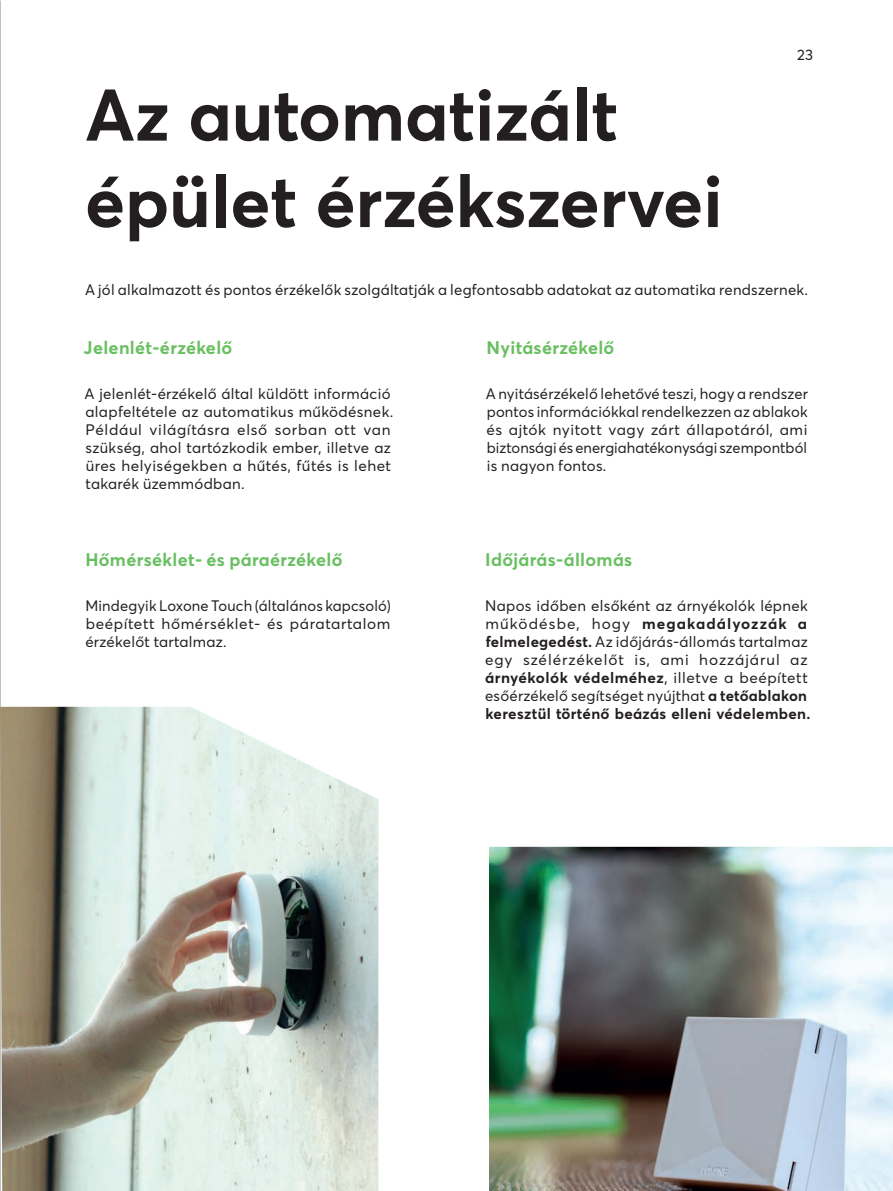
<style>
.page{position:relative;width:893px;height:1191px;background:#fff}
.page>*{position:absolute;margin:0;border:0;box-sizing:border-box;transform-origin:0 0}
.t1{font:700 72px/86.4px "Averta";color:#231f20}
.t2{font:700 18px "Averta";letter-spacing:.02em;color:#69bf61}
.t3{font:15px/18px "Averta";letter-spacing:.02em;color:#231f20}
.s1{font-weight:700}
</style>
<div class="page">
<img style="left:489px;top:846px;width:404px;height:345px">
<img style="left:0;top:707px;width:378px;height:484px">
<hr style="left:0;top:504px;width:1px;height:144px;background:#c0c0c0">
<p class="t1" style="left:85px;top:69px;width:639px">Az automatizált épület érzékszervei</p>
<p class="t3" style="left:797px;top:45px;width:17px">23</p>
<p class="t3" style="left:85px;top:280px;width:724px">A jól alkalmazott és pontos érzékelők szolgáltatják a legfontosabb adatokat az automatika rendszernek.</p>
<p class="t2" style="left:84px;top:334px;width:150px">Jelenlét-érzékelő</p>
<p class="t3" style="left:85px;top:384px;width:310px">A jelenlét-érzékelő által küldött információ alapfeltétele az automatikus működésnek.<br>Például világításra első sorban ott van szükség, ahol tartózkodik ember, illetve az üres helyiségekben a hűtés, fűtés is lehet takarék üzemmódban.</p>
<p class="t2" style="left:85px;top:547px;width:259px">Hőmérséklet- és páraérzékelő</p>
<p class="t3" style="left:85px;top:596px;width:307px;text-align:justify">Mindegyik Loxone Touch (általános kapcsoló) beépített hőmérséklet- és páratartalom érzékelőt tartalmaz.</p>
<p class="t2" style="left:487px;top:334px;width:129px">Nyitásérzékelő</p>
<p class="t3" style="left:486px;top:384px;width:324px;text-align:justify">A nyitásérzékelő lehetővé teszi, hogy a rendszer pontos információkkal rendelkezzen az ablakok és ajtók nyitott vagy zárt állapotáról, ami biztonsági és energiahatékonysági szempontból is nagyon fontos.</p>
<p class="t2" style="left:485px;top:547px;width:148px">Időjárás-állomás</p>
<p class="t3" style="left:485px;top:596px;width:327px">Napos időben elsőként az árnyékolók lépnek működésbe, hogy <span class="s1">megakadályozzák a felmelegedést.</span> Az időjárás-állomás tartalmaz egy szélérzékelőt is, ami hozzájárul az <span class="s1">árnyékolók védelméhez</span>, illetve a beépített esőérzékelő segítséget nyújthat <span class="s1">a tetőablakon keresztül történő beázás elleni védelemben.</span></p>
</div>
